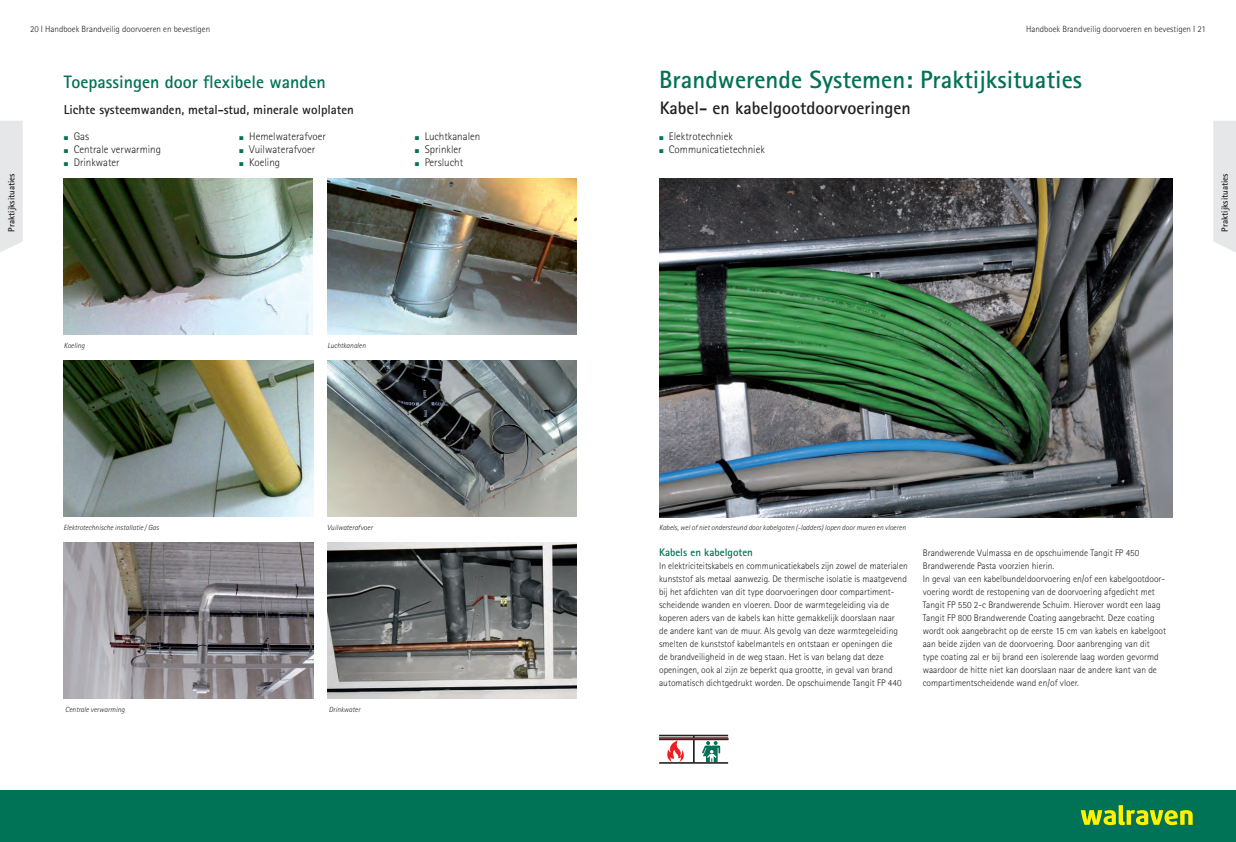
<style>
.page{position:relative;width:1236px;height:842px;background:#fff}
.page>*{position:absolute;margin:0;border:0;box-sizing:border-box;transform-origin:0 0}
.t1{font:700 25px "Rotis Sans Serif Std";color:#007255}
.t2{font:700 18px "Rotis Sans Serif Std";color:#007255}
.t3{font:700 18px "Rotis Sans Serif Std";color:#231f20}
.t4{font:700 13px "Rotis Sans Serif Std";color:#231f20}
.t5{font:300 11px "Rotis Sans Serif Std";color:#231f20}
.t6{font:700 11px "Rotis Sans Serif Std";color:#007255}
.t7{font:300 9.5px/13px "Rotis Sans Serif Std";color:#231f20}
.t8{font:300 9px "Rotis Sans Serif Std";color:#231f20}
.t9{font:700 9px "Rotis Sans Serif Std";color:#231f20}
.t10{font:italic 300 7.5px "Rotis Sans Serif Std";color:#231f20}
.s1{font-size:8px;color:#007255}
</style>
<div class="page">
<div style="left:0;top:791px;width:1236px;height:51px;background:#007255"></div>
<svg style="left:1081px;top:805px;width:112px;height:20px"></svg>
<svg style="left:659px;top:735px;width:69px;height:29px"></svg>
<hr style="left:659px;top:738px;width:69px;height:1px;background:#231f20">
<hr style="left:659px;top:739px;width:69px;height:1px;background:#231f20">
<img style="left:659px;top:179px;width:513px;height:338px">
<div style="left:1213px;top:121px;width:23px;height:131px;background:#e6e7e9"></div>
<div style="left:0;top:121px;width:23px;height:131px;background:#e6e7e9"></div>
<img style="left:64px;top:179px;width:249px;height:156px">
<img style="left:64px;top:361px;width:249px;height:156px">
<img style="left:64px;top:543px;width:249px;height:156px">
<img style="left:327px;top:179px;width:250px;height:156px">
<img style="left:327px;top:361px;width:250px;height:156px">
<img style="left:327px;top:543px;width:250px;height:156px">
<p class="t8" style="left:30px;top:26px;width:182px">20 I Handboek Brandveilig doorvoeren en bevestigen</p>
<p class="t8" style="left:1026px;top:26px;width:181px">Handboek Brandveilig doorvoeren en bevestigen I 21</p>
<h2 class="t2" style="left:64px;top:75px;width:263px">Toepassingen door flexibele wanden</h2>
<h1 class="t1" style="left:659px;top:70px;width:425px">Brandwerende Systemen: Praktijksituaties</h1>
<h3 class="t4" style="left:64px;top:105px;width:292px">Lichte systeemwanden, metal-stud, minerale wolplaten</h3>
<p class="t5" style="left:64px;top:132px;width:27px"><span class="s1">■</span> Gas</p>
<p class="t5" style="left:64px;top:145px;width:99px"><span class="s1">■</span> Centrale verwarming</p>
<p class="t5" style="left:64px;top:158px;width:57px"><span class="s1">■</span> Drinkwater</p>
<p class="t5" style="left:239px;top:132px;width:88px"><span class="s1">■</span> Hemelwaterafvoer</p>
<p class="t5" style="left:239px;top:145px;width:78px"><span class="s1">■</span> Vuilwaterafvoer</p>
<p class="t5" style="left:239px;top:158px;width:42px"><span class="s1">■</span> Koeling</p>
<p class="t5" style="left:415px;top:132px;width:67px"><span class="s1">■</span> Luchtkanalen</p>
<p class="t5" style="left:415px;top:145px;width:48px"><span class="s1">■</span> Sprinkler</p>
<p class="t5" style="left:415px;top:158px;width:50px"><span class="s1">■</span> Perslucht</p>
<h2 class="t3" style="left:660px;top:101px;width:253px">Kabel- en kabelgootdoorvoeringen</h2>
<p class="t5" style="left:659px;top:132px;width:75px"><span class="s1">■</span> Elektrotechniek</p>
<p class="t5" style="left:659px;top:145px;width:107px"><span class="s1">■</span> Communicatietechniek</p>
<p class="t9" style="left:8px;top:232px;width:60px;rotate:-90deg">Praktijksituaties</p>
<p class="t9" style="left:1221px;top:232px;width:60px;rotate:-90deg">Praktijksituaties</p>
<p class="t10" style="left:64px;top:343px;width:23px">Koeling</p>
<p class="t10" style="left:327px;top:343px;width:40px">Luchtkanalen</p>
<p class="t10" style="left:64px;top:525px;width:97px">Elektrotechnische installatie / Gas</p>
<p class="t10" style="left:65px;top:707px;width:61px">Centrale verwarming</p>
<p class="t10" style="left:327px;top:525px;width:47px">Vuilwaterafvoer</p>
<p class="t10" style="left:329px;top:707px;width:33px">Drinkwater</p>
<p class="t10" style="left:659px;top:525px;width:248px">Kabels, wel of niet ondersteund door kabelgoten (-ladders) lopen door muren en vloeren</p>
<p class="t6" style="left:659px;top:548px;width:95px">Kabels en kabelgoten</p>
<p class="t7" style="left:659px;top:560px;width:250px">In elektriciteitskabels en communicatiekabels zijn zowel de materialen kunststof als metaal aanwezig. De thermische isolatie is maatgevend bij het afdichten van dit type doorvoeringen door compartiment&shy;scheidende wanden en vloeren. Door de warmtegeleiding via de koperen aders van de kabels kan hitte gemakkelijk doorslaan naar<br>de andere kant van de muur. Als gevolg van deze warmtegeleiding smelten de kunststof kabelmantels en ontstaan er openingen die<br>de brandveiligheid in de weg staan. Het is van belang dat deze openingen, ook al zijn ze beperkt qua grootte, in geval van brand automatisch dichtgedrukt worden. De opschuimende Tangit FP 440</p>
<p class="t7" style="left:923px;top:547px;width:245px">Brandwerende Vulmassa en de opschuimende Tangit FP 450<br>Brandwerende Pasta voorzien hierin.<br>In geval van een kabelbundeldoorvoering en/of een kabelgootdoor&shy;voering wordt de restopening van de doorvoering afgedicht met Tangit FP 550 2-c Brandwerende Schuim. Hierover wordt een laag Tangit FP 800 Brandwerende Coating aangebracht. Deze coating wordt ook aangebracht op de eerste 15 cm van kabels en kabelgoot aan beide zijden van de doorvoering. Door aanbrenging van dit type coating zal er bij brand een isolerende laag worden gevormd waardoor de hitte niet kan doorslaan naar de andere kant van de compartimentscheidende wand en/of vloer.</p>
</div>
